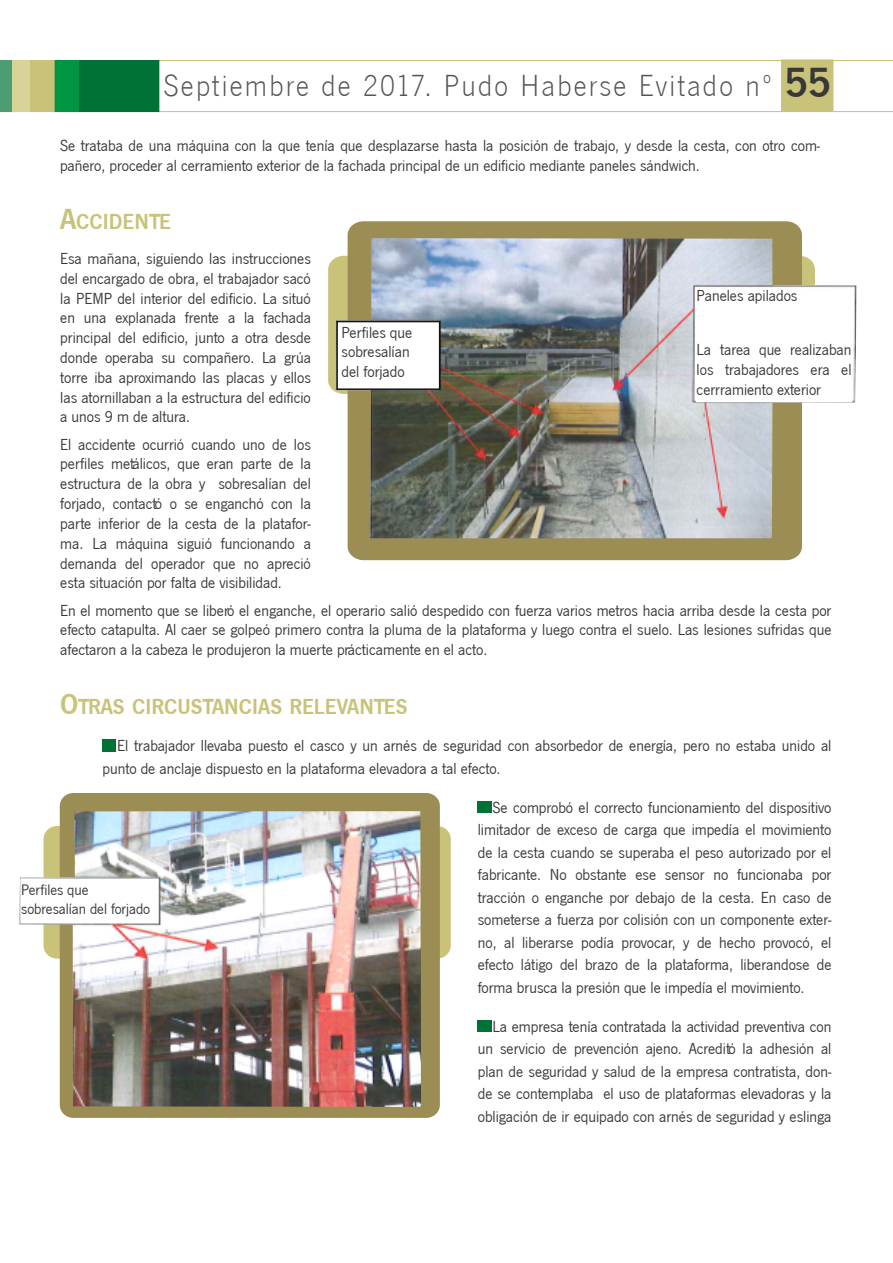
<style>
.page{position:relative;width:893px;height:1263px;background:#fff}
.page>*{position:absolute;margin:0;border:0;box-sizing:border-box;transform-origin:0 0}
.t1{font:31.5px "News Got T Ligh";letter-spacing:.07em;color:#545556}
.t2{font:600 22.5px "News Got T";color:#c8c378}
.t3{font:16.5px/19.8px "News Got T";color:#383838;text-align:justify}
.t4{font:15.75px/18.9px "News Got T";color:#383838}
.s1{font-family:"News Got T";font-weight:600;font-size:43.5px;color:#383838}
.s2{font-size:30px}
</style>
<div class="page">
<svg style="left:159px;top:60px;width:734px;height:52px"></svg>
<svg style="left:0;top:60px;width:12px;height:52px"></svg>
<div style="left:54px;top:61px;width:26px;height:51px;background:#009543"></div>
<div style="left:54px;top:60px;width:26px;height:52px;border:1px solid #009543"></div>
<div style="left:13px;top:61px;width:18px;height:51px;background:#d8d399"></div>
<div style="left:12px;top:60px;width:19px;height:52px;border:1px solid #d8d399"></div>
<div style="left:31px;top:61px;width:23px;height:51px;background:#c8c378"></div>
<div style="left:30px;top:60px;width:25px;height:52px;border:1px solid #c8c378"></div>
<div style="left:80px;top:61px;width:79px;height:51px;background:#007235"></div>
<div style="left:79px;top:60px;width:80px;height:52px;border:1px solid #007235"></div>
<svg style="left:103px;top:740px;width:13px;height:11px"></svg>
<svg style="left:478px;top:801px;width:13px;height:12px"></svg>
<svg style="left:478px;top:1020px;width:13px;height:12px"></svg>
<div style="left:44px;top:826px;width:407px;height:132px;background:#c8c378;border-radius:13px"></div>
<div style="left:60px;top:793px;width:380px;height:325px;background:#9b8d54;border-radius:13px"></div>
<div style="left:348px;top:221px;width:454px;height:339px;background:#9b8d54"></div>
<img style="left:336px;top:238px;width:521px;height:300px">
<img style="left:20px;top:811px;width:401px;height:296px">
<div style="left:337px;top:322px;width:103px;height:67px;background:#fff"></div>
<div style="left:336px;top:321px;width:104px;height:69px;border:2px solid #161413"></div>
<div style="left:21px;top:884px;width:134px;height:39px;background:#fff"></div>
<div style="left:697px;top:290px;width:155px;height:111px;background:#fff"></div>
<h1 class="t1" style="left:163px;top:64px;width:669px">Septiembre de 2017. Pudo Haberse Evitado nº <span class="s1">55</span></h1>
<p class="t3" style="left:60px;top:134px;width:762px">Se trataba de una máquina con la que tenía que desplazarse hasta la posición de trabajo, y desde la cesta, con otro com&shy;pañero, proceder al cerramiento exterior de la fachada principal de un edificio mediante paneles sándwich.</p>
<h2 class="t2" style="left:60px;top:206px;width:112px"><span class="s2">A</span>CCIDENTE</h2>
<p class="t3" style="left:60px;top:247px;width:252px">Esa mañana, siguiendo las instrucciones del encargado de obra, el trabajador sacó la PEMP del interior del edificio. La situó en una explanada frente a la fachada principal del edificio, junto a otra desde donde operaba su compañero. La grúa torre iba aproximando las placas y ellos las atornillaban a la estructura del edificio a unos 9 m de altura.</p>
<p class="t3" style="left:60px;top:433px;width:252px">El accidente ocurrió cuando uno de los perfiles metálicos, que eran parte de la estructura de la obra y sobresalían del forjado, contactó o se enganchó con la parte inferior de la cesta de la platafor&shy;ma. La máquina siguió funcionando a demanda del operador que no apreció esta situación por falta de visibilidad.</p>
<p class="t3" style="left:60px;top:599px;width:773px">En el momento que se liberó el enganche, el operario salió despedido con fuerza varios metros hacia arriba desde la cesta por efecto catapulta. Al caer se golpeó primero contra la pluma de la plataforma y luego contra el suelo. Las lesiones sufridas que afectaron a la cabeza le produjeron la muerte prácticamente en el acto.</p>
<h2 class="t2" style="left:60px;top:691px;width:349px"><span class="s2">O</span>TRAS CIRCUSTANCIAS RELEVANTES</h2>
<p class="t3" style="left:103px;top:733px;width:730px;line-height:22.5px;text-indent:15px">El trabajador llevaba puesto el casco y un arnés de seguridad con absorbedor de energía, pero no estaba unido al punto de anclaje dispuesto en la plataforma elevadora a tal efecto.</p>
<p class="t3" style="left:478px;top:795px;width:355px;line-height:22.5px;text-indent:15px">Se comprobó el correcto funcionamiento del dispositivo limitador de exceso de carga que impedía el movimiento de la cesta cuando se superaba el peso autorizado por el fabricante. No obstante ese sensor no funcionaba por tracción o enganche por debajo de la cesta. En caso de someterse a fuerza por colisión con un componente exter&shy;no, al liberarse podía provocar, y de hecho provocó, el efecto látigo del brazo de la plataforma, liberandose de forma brusca la presión que le impedía el movimiento.</p>
<p class="t3" style="left:478px;top:1014px;width:355px;line-height:22.5px;text-indent:15px">La empresa tenía contratada la actividad preventiva con un servicio de prevención ajeno. Acreditó la adhesión al plan de seguridad y salud de la empresa contratista, don&shy;de se contemplaba el uso de plataformas elevadoras y la obligación de ir equipado con arnés de seguridad y eslinga</p>
<p class="t3" style="left:697px;top:284px;width:102px">Paneles apilados</p>
<p class="t3" style="left:342px;top:321px;width:72px;text-align:left">Perfiles que sobresalían del forjado</p>
<p class="t3" style="left:697px;top:339px;width:156px">La tarea que realizaban los trabajadores era el cerrramiento exterior</p>
<p class="t4" style="left:21px;top:879px;width:131px">Perfiles que sobresalían del forjado</p>
</div>
